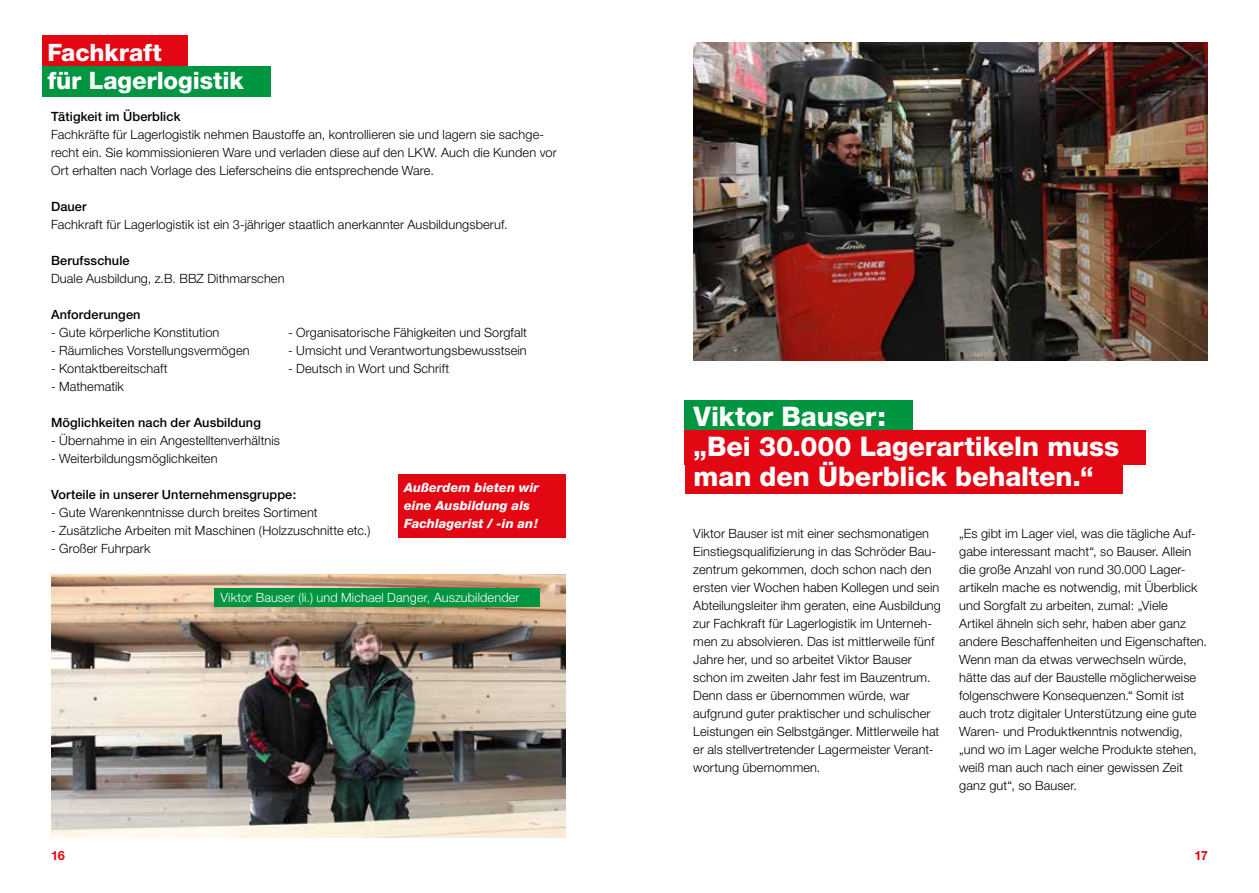
<style>
.page{position:relative;width:1259px;height:893px;background:#fff}
.page>*{position:absolute;margin:0;border:0;box-sizing:border-box;transform-origin:0 0}
.t1{font:800 27px/30px "Helvetica Neue";letter-spacing:-.005em;color:#fff}
.t2{font:800 24px/28.5px "Helvetica Neue";letter-spacing:-.005em;color:#fff}
.t3{font:300 12.75px/18px "Helvetica Neue";letter-spacing:.01em;color:#000}
.t4{font:500 12.75px "Helvetica Neue";letter-spacing:.01em;color:#000}
.t5{font:italic 800 12.75px/18px "Helvetica Neue";letter-spacing:.005em;color:#fff}
.t6{font:300 12.75px "Helvetica Neue";letter-spacing:.01em;color:#fff}
.t7{font:700 12.75px "Helvetica Neue CE";color:#e30613}
</style>
<div class="page">
<div style="left:43px;top:35px;width:145px;height:31px;background:#e30613"></div>
<div style="left:43px;top:66px;width:228px;height:31px;background:#009641"></div>
<div style="left:685px;top:400px;width:228px;height:30px;background:#009641"></div>
<div style="left:685px;top:430px;width:461px;height:34px;background:#e30613"></div>
<div style="left:685px;top:460px;width:437px;height:34px;background:#e30613"></div>
<img style="left:693px;top:43px;width:515px;height:317px">
<img style="left:51px;top:575px;width:515px;height:263px">
<div style="left:214px;top:588px;width:326px;height:18px;background:#009641"></div>
<div style="left:398px;top:474px;width:168px;height:64px;background:#e30613"></div>
<h2 class="t2" style="left:47px;top:38px;width:198px">Fachkraft<br>für Lagerlogistik</h2>
<p class="t4" style="left:51px;top:109px;width:131px">Tätigkeit im Überblick</p>
<p class="t3" style="left:51px;top:125px;width:507px">Fachkräfte für Lagerlogistik nehmen Baustoffe an, kontrollieren sie und lagern sie sachge&shy;recht ein. Sie kommissionieren Ware und verladen diese auf den LKW. Auch die Kunden vor<br>Ort erhalten nach Vorlage des Lieferscheins die entsprechende Ware.</p>
<p class="t4" style="left:51px;top:199px;width:37px">Dauer</p>
<p class="t3" style="left:51px;top:215px;width:458px">Fachkraft für Lagerlogistik ist ein 3-jähriger staatlich anerkannter Ausbildungsberuf.</p>
<p class="t4" style="left:51px;top:253px;width:80px">Berufsschule</p>
<p class="t3" style="left:51px;top:269px;width:235px">Duale Ausbildung, z.B. BBZ Dithmarschen</p>
<p class="t4" style="left:51px;top:307px;width:91px">Anforderungen</p>
<p class="t3" style="left:51px;top:323px;width:170px">- Gute körperliche Konstitution</p>
<p class="t3" style="left:288px;top:323px;width:240px">- Organisatorische Fähigkeiten und Sorgfalt</p>
<p class="t3" style="left:51px;top:341px;width:200px">- Räumliches Vorstellungsvermögen</p>
<p class="t3" style="left:288px;top:341px;width:240px">- Umsicht und Verantwortungsbewusstsein</p>
<p class="t3" style="left:51px;top:359px;width:118px">- Kontaktbereitschaft</p>
<p class="t3" style="left:288px;top:359px;width:163px">- Deutsch in Wort und Schrift</p>
<p class="t3" style="left:51px;top:377px;width:74px">- Mathematik</p>
<p class="t4" style="left:51px;top:415px;width:211px">Möglichkeiten nach der Ausbildung</p>
<p class="t3" style="left:51px;top:431px;width:230px">- Übernahme in ein Angestelltenverhältnis</p>
<p class="t3" style="left:51px;top:449px;width:168px">- Weiterbildungsmöglichkeiten</p>
<p class="t4" style="left:51px;top:487px;width:247px">Vorteile in unserer Unternehmensgruppe:</p>
<p class="t3" style="left:51px;top:503px;width:268px">- Gute Warenkenntnisse durch breites Sortiment</p>
<p class="t3" style="left:51px;top:521px;width:321px">- Zusätzliche Arbeiten mit Maschinen (Holzzuschnitte etc.)</p>
<p class="t3" style="left:51px;top:539px;width:101px">- Großer Fuhrpark</p>
<p class="t5" style="left:404px;top:478px;width:136px">Außerdem bieten wir eine Ausbildung als<br>Fachlagerist / -in an!</p>
<p class="t6" style="left:220px;top:589px;width:300px">Viktor Bauser (li.) und Michael Danger, Auszubildender</p>
<h1 class="t1" style="left:693px;top:402px;width:427px">Viktor Bauser:<br>„Bei 30.000 Lagerartikeln muss man den Überblick behalten.“</h1>
<p class="t3" style="left:693px;top:524px;width:249px">Viktor Bauser ist mit einer sechsmonatigen Einstiegsqualifizierung in das Schröder Bau&shy;zentrum gekommen, doch schon nach den ersten vier Wochen haben Kollegen und sein Abteilungsleiter ihm geraten, eine Ausbildung zur Fachkraft für Lagerlogistik im Unterneh&shy;men zu absolvieren. Das ist mittlerweile fünf Jahre her, und so arbeitet Viktor Bauser schon im zweiten Jahr fest im Bauzentrum.<br>Denn dass er übernommen würde, war aufgrund guter praktischer und schulischer Leistungen ein Selbstgänger. Mittlerweile hat er als stellvertretender Lagermeister Verant&shy;wortung übernommen.</p>
<p class="t3" style="left:959px;top:524px;width:249px">„Es gibt im Lager viel, was die tägliche Auf&shy;gabe interessant macht“, so Bauser. Allein die große Anzahl von rund 30.000 Lager&shy;artikeln mache es notwendig, mit Überblick und Sorgfalt zu arbeiten, zumal: „Viele<br>Artikel ähneln sich sehr, haben aber ganz andere Beschaffenheiten und Eigenschaften.<br>Wenn man da etwas verwechseln würde, hätte das auf der Baustelle möglicherweise folgenschwere Konsequenzen.“ Somit ist auch trotz digitaler Unterstützung eine gute Waren- und Produktkenntnis notwendig, „und wo im Lager welche Produkte stehen, weiß man auch nach einer gewissen Zeit ganz gut“, so Bauser.</p>
<p class="t7" style="left:51px;top:848px;width:15px">16</p>
<p class="t7" style="left:1194px;top:848px;width:15px">17</p>
</div>
